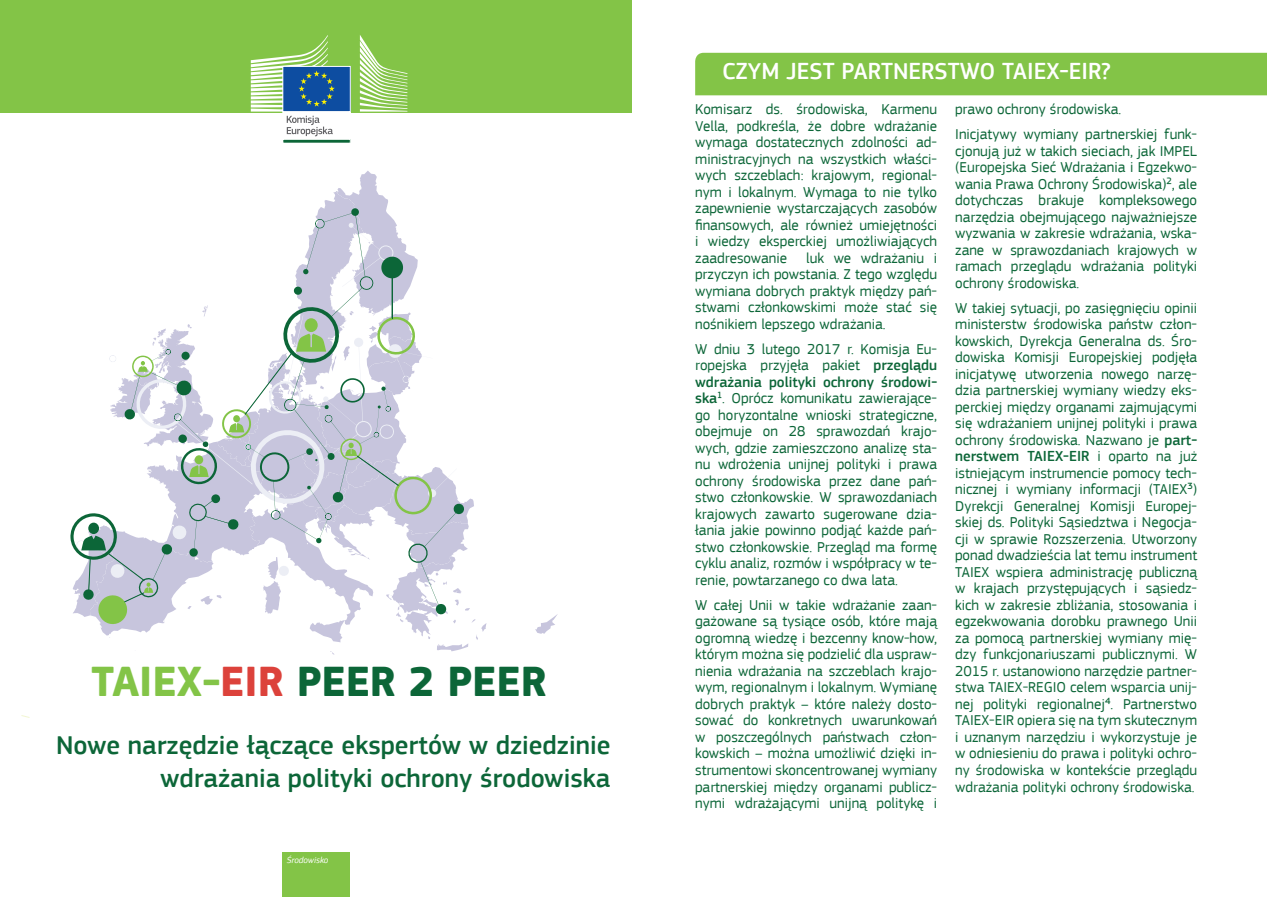
<style>
.page{position:relative;width:1267px;height:897px;background:#fff}
.page>*{position:absolute;margin:0;border:0;box-sizing:border-box;transform-origin:0 0}
.t1{font:700 43.5px "EC Square Sans Pro";color:#0c6638}
.t2{font:500 27px/33px "EC Square Sans Pro";color:#0c6638;text-align:right}
.t3{font:500 24px "EC Square Sans Pro";color:#fff}
.t4{font:15px/16.5px "EC Square Sans Pro";color:#0c6638;text-align:justify}
.t5{font:italic 9px "EC Square Sans Pro";color:#fff}
.s1{color:#83c447}
.s2{color:#dc423b}
.s3{font-weight:500}
</style>
<div class="page">
<svg style="left:535px;top:614px;width:23px;height:20px"></svg>
<svg style="left:70px;top:171px;width:416px;height:483px"></svg>
<hr style="left:392px;top:269px;width:1px;height:49px;background:#0c6638">
<div style="left:0;top:0;width:631px;height:112px;background:#83c447"></div>
<div style="left:283px;top:66px;width:67px;height:46px;background:#0d4da1"></div>
<div style="left:282px;top:66px;width:68px;height:46px;border:1px solid #fff"></div>
<div style="left:282px;top:139px;width:68px;height:4px;border:1px solid #fff"></div>
<svg style="left:360px;top:35px;width:47px;height:77px"></svg>
<svg style="left:251px;top:35px;width:84px;height:101px"></svg>
<div style="left:282px;top:852px;width:68px;height:44px;background:#83c447"></div>
<div style="left:695px;top:53px;width:571px;height:42px;background:#83c447"></div>
<h1 class="t1" style="left:91px;top:655px;width:457px"><span class="s1">TAIEX-</span><span class="s2">EIR</span> PEER 2 PEER</h1>
<h2 class="t2" style="left:56px;top:728px;width:556px">Nowe narzędzie łączące ekspertów w dziedzinie wdrażania polityki ochrony środowiska</h2>
<p class="t5" style="left:287px;top:854px;width:43px">Środowisko</p>
<h3 class="t3" style="left:722px;top:57px;width:390px">CZYM JEST PARTNERSTWO TAIEX-EIR?</h3>
<p class="t4" style="left:695px;top:101px;width:243px">Komisarz ds. środowiska, Karmenu Vella, podkreśla, że dobre wdrażanie wymaga dostatecznych zdolności ad&shy;ministracyjnych na wszystkich właści&shy;wych szczeblach: krajowym, regional&shy;nym i lokalnym. Wymaga to nie tylko zapewnienie wystarczających zasobów finansowych, ale również umiejętności i wiedzy eksperckiej umożliwiających zaadresowanie</p>
<p class="t4" style="left:955px;top:97px;width:243px;line-height:25px">prawo ochrony środowiska.<br>Inicjatywy wymiany partnerskiej funk-</p>
<p class="t4" style="left:955px;top:142px;width:243px">cjonują już w takich sieciach, jak IMPEL (Europejska Sieć Wdrażania i Egzekwo&shy;wania Prawa Ochrony Środowiska)², ale dotychczas brakuje kompleksowego narzędzia obejmującego najważniejsze wyzwania w zakresie wdrażania, wska&shy;zane w sprawozdaniach krajowych w ramach przeglądu wdrażania polityki ochrony środowiska.</p>
<p class="t4" style="left:955px;top:299px;width:243px">W takiej sytuacji, po zasięgnięciu opinii ministerstw środowiska państw człon&shy;kowskich, Dyrekcja Generalna ds. Śro&shy;dowiska Komisji Europejskiej podjęła inicjatywę utworzenia nowego narzę&shy;dzia partnerskiej wymiany wiedzy eks&shy;perckiej między organami zajmującymi się wdrażaniem unijnej polityki i prawa ochrony środowiska. Nazwano je <span class="s3">part&shy;nerstwem TAIEX-EIR</span> i oparto na już istniejącym instrumencie pomocy tech&shy;nicznej i wymiany informacji (TAIEX³)<br>Dyrekcji Generalnej Komisji Europej&shy;skiej ds. Polityki Sąsiedztwa i Negocja&shy;cji w sprawie Rozszerzenia. Utworzony ponad dwadzieścia lat temu instrument TAIEX wspiera administrację publiczną w krajach przystępujących i sąsiedz&shy;kich w zakresie zbliżania, stosowania i egzekwowania dorobku prawnego Unii za pomocą partnerskiej wymiany mię&shy;dzy funkcjonariuszami publicznymi. W 2015 r. ustanowiono narzędzie partner&shy;stwa TAIEX-REGIO celem wsparcia unij&shy;nej polityki regionalnej⁴. Partnerstwo TAIEX-EIR opiera się na tym skutecznym i uznanym narzędziu i wykorzystuje je w odniesieniu do prawa i polityki ochro&shy;ny środowiska w kontekście przeglądu wdrażania polityki ochrony środowiska.</p>
<p class="t4" style="left:695px;top:249px;width:243px;text-indent:111px">luk we wdrażaniu i przyczyn ich powstania. Z tego względu wymiana dobrych praktyk między pań&shy;stwami członkowskimi może stać się nośnikiem lepszego wdrażania.</p>
<p class="t4" style="left:695px;top:340px;width:243px">W dniu 3 lutego 2017 r. Komisja Eu&shy;ropejska przyjęła pakiet <span class="s3">przeglądu wdrażania polityki ochrony środowi&shy;ska</span>¹. Oprócz komunikatu zawierające&shy;go horyzontalne wnioski strategiczne, obejmuje on 28 sprawozdań krajo&shy;wych, gdzie zamieszczono analizę sta&shy;nu wdrożenia unijnej polityki i prawa ochrony środowiska przez dane pań&shy;stwo członkowskie. W sprawozdaniach krajowych zawarto sugerowane dzia&shy;łania jakie powinno podjąć każde pań&shy;stwo członkowskie. Przegląd ma formę cyklu analiz, rozmów i współpracy w te&shy;renie, powtarzanego co dwa lata.</p>
<p class="t4" style="left:695px;top:596px;width:243px">W całej Unii w takie wdrażanie zaan&shy;gażowane są tysiące osób, które mają ogromną wiedzę i bezcenny know-how, którym można się podzielić dla uspraw&shy;nienia wdrażania na szczeblach krajo&shy;wym, regionalnym i lokalnym. Wymianę dobrych praktyk – które należy dosto&shy;sować do konkretnych uwarunkowań w poszczególnych państwach człon&shy;kowskich – można umożliwić dzięki in&shy;strumentowi skoncentrowanej wymiany partnerskiej między organami publicz&shy;nymi wdrażającymi unijną politykę i</p>
</div>
